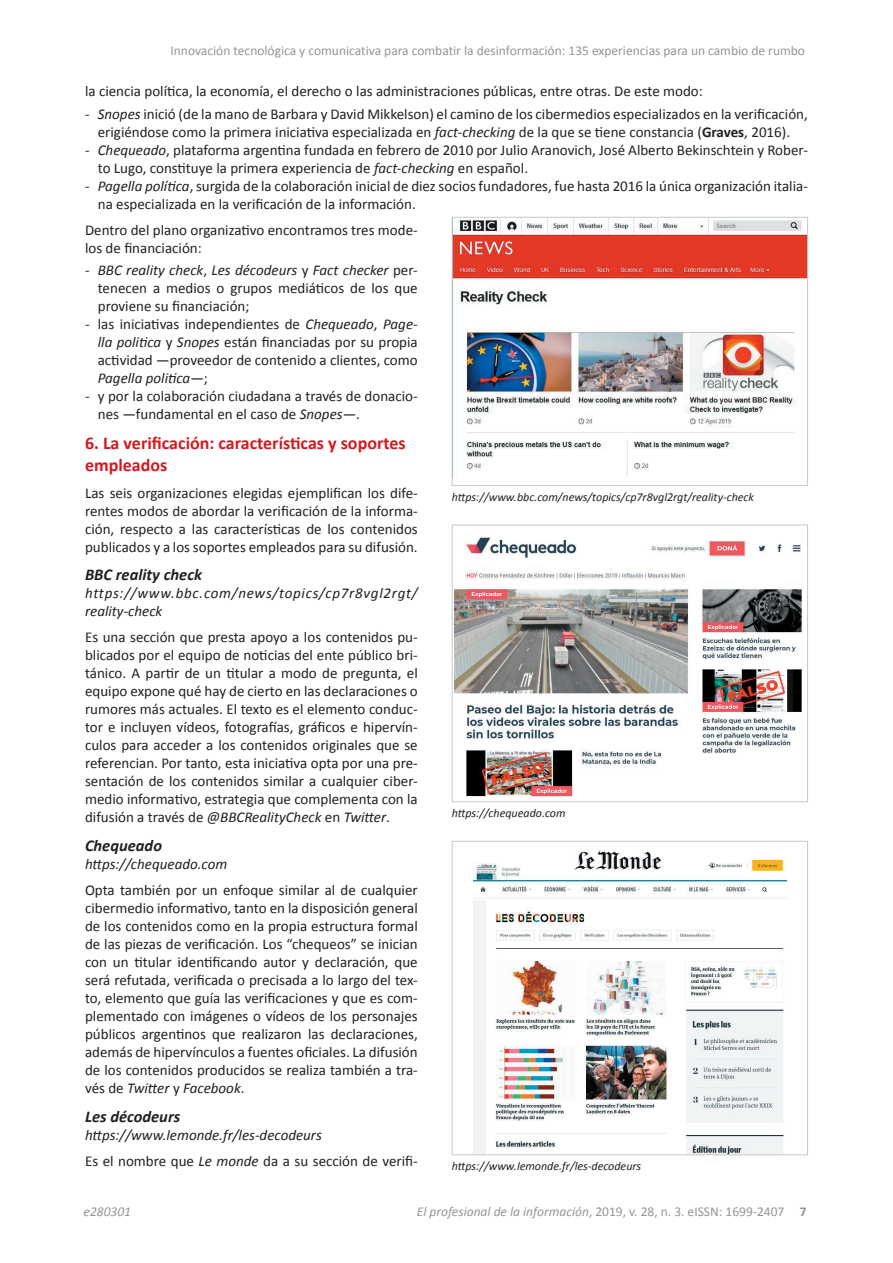
<style>
.page{position:relative;width:893px;height:1263px;background:#fff}
.page>*{position:absolute;margin:0;border:0;box-sizing:border-box;transform-origin:0 0}
.t1{font:700 18px/21.6px "Calibri";color:#d7171f}
.t2{font:italic 700 16.5px "Calibri";color:#231f20}
.t3{font:15px/18px "Calibri";color:#231f20;text-align:justify}
.t4{font:italic 15px/26.5px "Calibri";color:#231f20}
.t5{font:italic 15px/18px "Calibri";letter-spacing:.05em;color:#231f20}
.t6{font:13.5px "Calibri";color:#939598}
.t7{font:italic 13.5px "Calibri";color:#939598}
.t8{font:italic 12px "Calibri";color:#231f20}
.s1{font-style:italic}
.s2{font-weight:700}
.s3{font-style:normal}
</style>
<div class="page">
<img style="left:454px;top:219px;width:352px;height:258px">
<div style="left:452px;top:217px;width:356px;height:269px;border:1px solid #c7c8ca"></div>
<img style="left:454px;top:537px;width:348px;height:259px">
<div style="left:452px;top:525px;width:356px;height:277px;border:1px solid #c7c8ca"></div>
<img style="left:473px;top:851px;width:313px;height:302px">
<div style="left:452px;top:841px;width:356px;height:314px;border:1px solid #c7c8ca"></div>
<p class="t6" style="left:170px;top:42px;width:636px">Innovación tecnológica y comunicativa para combatir la desinformación: 135 experiencias para un cambio de rumbo</p>
<p class="t3" style="left:85px;top:82px;width:619px">la ciencia política, la economía, el derecho o las administraciones públicas, entre otras. De este modo:</p>
<p class="t3" style="left:85px;top:105px;width:724px;text-align:center">- <span class="s1">Snopes</span> inició (de la mano de Barbara y David Mikkelson) el camino de los cibermedios especializados en la verificación, erigiéndose como la primera iniciativa especializada en <span class="s1">fact-checking</span> de la que se tiene constancia (<span class="s2">Graves</span>, 2016).</p>
<p class="t3" style="left:98px;top:141px;width:712px;text-indent:-13px">- <span class="s1">Chequeado</span>, plataforma argentina fundada en febrero de 2010 por Julio Aranovich, José Alberto Bekinschtein y Rober&shy;to Lugo, constituye la primera experiencia de <span class="s1">fact-checking</span> en español.</p>
<p class="t3" style="left:98px;top:177px;width:712px;text-indent:-13px">- <span class="s1">Pagella política</span>, surgida de la colaboración inicial de diez socios fundadores, fue hasta 2016 la única organización italia&shy;na especializada en la verificación de la información.</p>
<p class="t3" style="left:85px;top:221px;width:334px">Dentro del plano organizativo encontramos tres mode&shy;los de financiación:</p>
<p class="t3" style="left:98px;top:261px;width:321px;text-indent:-13px">- <span class="s1">BBC reality check</span>, <span class="s1">Les décodeurs</span> y <span class="s1">Fact checker</span> per&shy;tenecen a medios o grupos mediáticos de los que proviene su financiación;</p>
<p class="t3" style="left:98px;top:315px;width:321px;text-indent:-13px">- las iniciativas independientes de <span class="s1">Chequeado</span>, <span class="s1">Page&shy;lla politica</span> y <span class="s1">Snopes</span> están financiadas por su propia actividad —proveedor de contenido a clientes, como <span class="s1">Pagella politica</span>—;</p>
<p class="t3" style="left:98px;top:387px;width:321px;text-indent:-13px">- y por la colaboración ciudadana a través de donacio&shy;nes —fundamental en el caso de <span class="s1">Snopes</span>—.</p>
<p class="t1" style="left:85px;top:433px;width:322px">6. La verificación: características y soportes empleados</p>
<p class="t3" style="left:85px;top:484px;width:334px">Las seis organizaciones elegidas ejemplifican los dife&shy;rentes modos de abordar la verificación de la informa&shy;ción, respecto a las características de los contenidos publicados y a los soportes empleados para su difusión.</p>
<p class="t2" style="left:85px;top:564px;width:119px">BBC reality check</p>
<p class="t5" style="left:85px;top:583px;width:334px">https://www.bbc.com/news/topics/cp7r8vgl2rgt/ reality-check</p>
<p class="t3" style="left:85px;top:628px;width:334px">Es una sección que presta apoyo a los contenidos pu&shy;blicados por el equipo de noticias del ente público bri&shy;tánico. A partir de un titular a modo de pregunta, el equipo expone qué hay de cierto en las declaraciones o rumores más actuales. El texto es el elemento conduc&shy;tor e incluyen vídeos, fotografías, gráficos e hipervín&shy;culos para acceder a los contenidos originales que se referencian. Por tanto, esta iniciativa opta por una pre&shy;sentación de los contenidos similar a cualquier ciber&shy;medio informativo, estrategia que complementa con la difusión a través de <span class="s1">@BBCRealityCheck</span> en <span class="s1">Twitter</span>.</p>
<p class="t2" style="left:85px;top:835px;width:78px">Chequeado</p>
<p class="t4" style="left:85px;top:850px;width:144px">https://chequeado.com</p>
<p class="t3" style="left:85px;top:881px;width:334px">Opta también por un enfoque similar al de cualquier cibermedio informativo, tanto en la disposición general de los contenidos como en la propia estructura formal de las piezas de verificación. Los “chequeos” se inician con un titular identificando autor y declaración, que será refutada, verificada o precisada a lo largo del tex&shy;to, elemento que guía las verificaciones y que es com&shy;plementado con imágenes o vídeos de los personajes públicos argentinos que realizaron las declaraciones, además de hipervínculos a fuentes oficiales. La difusión de los contenidos producidos se realiza también a tra&shy;vés de <span class="s1">Twitter</span> y <span class="s1">Facebook</span>.</p>
<p class="t2" style="left:85px;top:1105px;width:97px">Les décodeurs</p>
<p class="t4" style="left:85px;top:1121px;width:334px">https://www.lemonde.fr/les-decodeurs<br><span class="s3">Es el nombre que</span> Le monde <span class="s3">da a su sección de verifi-</span></p>
<p class="t8" style="left:452px;top:488px;width:304px">https://www.bbc.com/news/topics/cp7r8vgl2rgt/reality-check</p>
<p class="t8" style="left:452px;top:805px;width:115px">https://chequeado.com</p>
<p class="t8" style="left:452px;top:1158px;width:191px">https://www.lemonde.fr/les-decodeurs</p>
<p class="t7" style="left:84px;top:1202px;width:49px">e280301</p>
<p class="t6" style="left:417px;top:1203px;width:391px"><span class="s1">El profesional de la información</span>, 2019, v. 28, n. 3. eISSN: 1699-2407 <span class="s2">7</span></p>
</div>
